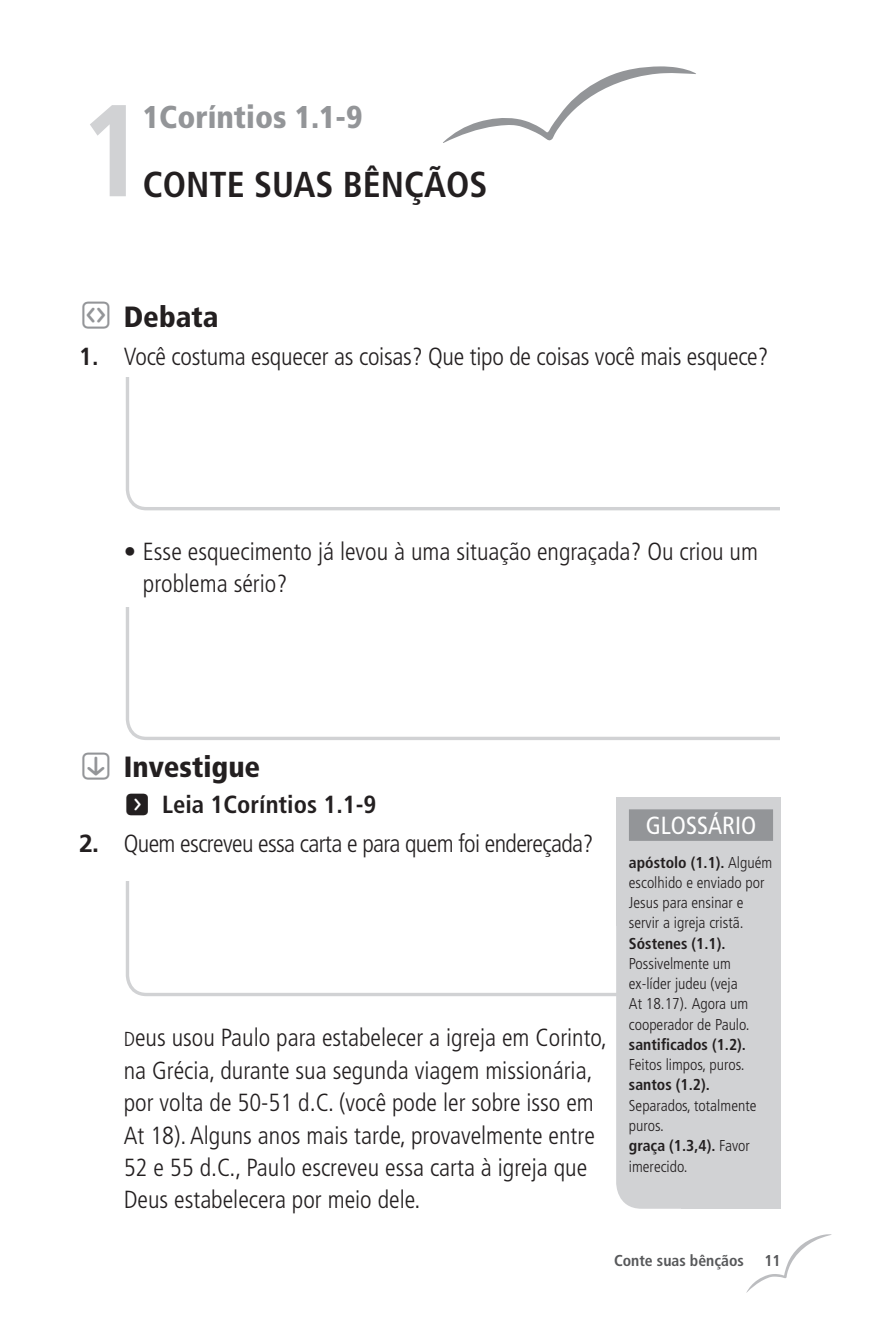
<style>
.page{position:relative;width:879px;height:1339px;background:#fff}
.page>*{position:absolute;margin:0;border:0;box-sizing:border-box;transform-origin:0 0}
.t1{font:700 condensed 130.5px "Frutiger";color:#d1d2d4}
.t2{font:700 condensed 36px "Frutiger";color:#231f20}
.t3{font:900 condensed 31.5px "Frutiger";color:#939598}
.t4{font:900 condensed 29.25px "Frutiger";color:#231f20}
.t5{font:300 condensed 24.75px/32.4px "Frutiger";color:#231f20}
.t6{font:300 condensed 24.75px "Frutiger";letter-spacing:-.025em;color:#231f20}
.t7{font:700 condensed 24.75px "Frutiger";color:#231f20}
.t8{font:condensed 24.75px "Frutiger";color:#fff}
.t9{font:300 condensed 15.75px/20.2px "Frutiger";color:#231f20}
.t10{font:700 condensed 15.75px "Frutiger";color:#231f20}
.t11{font:700 condensed 15.75px "Frutiger";color:#57585a}
.s1{font-family:"Button Bonus Rounded Positive";font-weight:400;font-stretch:normal;font-size:33.75px;color:#939598}
.s2{font-weight:700}
.s3{font-family:"Button Bonus Rounded Negative";font-weight:400;font-stretch:normal;font-size:27px}
.s4{font-weight:700;font-stretch:normal}
.s5{font-size:20.25px}
</style>
<div class="page">
<svg style="left:443px;top:66px;width:253px;height:77px"></svg>
<svg style="left:747px;top:1234px;width:85px;height:58px"></svg>
<div style="left:126px;top:861px;width:675px;height:135px;border:3px solid #d1d2d4;border-radius:19px"></div>
<div style="left:124px;top:853px;width:687px;height:27px;background:#fff"></div>
<div style="left:781px;top:853px;width:32px;height:156px;background:#fff"></div>
<div style="left:126px;top:585px;width:675px;height:155px;border:3px solid #d1d2d4;border-radius:19px"></div>
<div style="left:124px;top:575px;width:687px;height:31px;background:#fff"></div>
<div style="left:781px;top:575px;width:32px;height:180px;background:#fff"></div>
<div style="left:126px;top:355px;width:675px;height:155px;border:3px solid #d1d2d4;border-radius:19px"></div>
<div style="left:124px;top:346px;width:687px;height:31px;background:#fff"></div>
<div style="left:781px;top:346px;width:32px;height:180px;background:#fff"></div>
<div style="left:616px;top:838px;width:165px;height:370px;background:#d1d2d4;border-radius:26px"></div>
<div style="left:616px;top:796px;width:165px;height:129px;background:#d1d2d4"></div>
<div style="left:681px;top:796px;width:100px;height:412px;background:#d1d2d4"></div>
<div style="left:629px;top:809px;width:144px;height:31px;background:#939598"></div>
<h1 class="t1" style="left:79px;top:73px;width:69px">1</h1>
<p class="t3" style="left:143px;top:98px;width:221px">1Coríntios 1.1-9</p>
<h2 class="t2" style="left:143px;top:163px;width:346px">CONTE SUAS BÊNÇÃOS</h2>
<p class="t4" style="left:79px;top:299px;width:141px"><span class="s1">v</span> Debata</p>
<p class="t5" style="left:79px;top:341px;width:691px"><span class="s2">1.</span> Você costuma esquecer as coisas? Que tipo de coisas você mais esquece?</p>
<p class="t5" style="left:143px;top:535px;width:617px;text-indent:-19px">• Esse esquecimento já levou à uma situação engraçada? Ou criou um problema sério?</p>
<p class="t4" style="left:79px;top:749px;width:183px"><span class="s1">S</span> Investigue</p>
<p class="t7" style="left:124px;top:789px;width:254px"><span class="s3">f</span> Leia 1Coríntios 1.1-9</p>
<p class="t6" style="left:79px;top:829px;width:516px"><span class="s4">2.</span> Quem escreveu essa carta e para quem foi endereçada?</p>
<p class="t5" style="left:124px;top:1021px;width:485px"><span class="s5">D</span>eus usou Paulo para estabelecer a igreja em Corinto, na Grécia, durante sua segunda viagem missionária, por volta de 50-51 d.C. (você pode ler sobre isso em At 18). Alguns anos mais tarde, provavelmente entre 52 e 55 d.C., Paulo escreveu essa carta à igreja que Deus estabelecera por meio dele.</p>
<p class="t8" style="left:646px;top:811px;width:112px">GLOSSÁRIO</p>
<p class="t9" style="left:629px;top:852px;width:145px"><span class="s2">apóstolo (1.1).</span> Alguém escolhido e enviado por<br>Jesus para ensinar e servir a igreja cristã.</p>
<p class="t10" style="left:629px;top:933px;width:98px">Sóstenes (1.1).</p>
<p class="t9" style="left:629px;top:953px;width:122px">Possivelmente um ex-líder judeu (veja<br>At 18.17). Agora um cooperador de Paulo.</p>
<p class="t10" style="left:629px;top:1034px;width:119px">santificados (1.2).</p>
<p class="t9" style="left:629px;top:1054px;width:117px">Feitos limpos, puros.</p>
<p class="t10" style="left:629px;top:1075px;width:82px">santos (1.2).</p>
<p class="t9" style="left:629px;top:1095px;width:129px">Separados, totalmente puros.<br><span class="s2">graça (1.3,4).</span> Favor imerecido.</p>
<p class="t11" style="left:614px;top:1251px;width:131px">Conte suas bênçãos</p>
<p class="t11" style="left:764px;top:1251px;width:18px">11</p>
</div>
